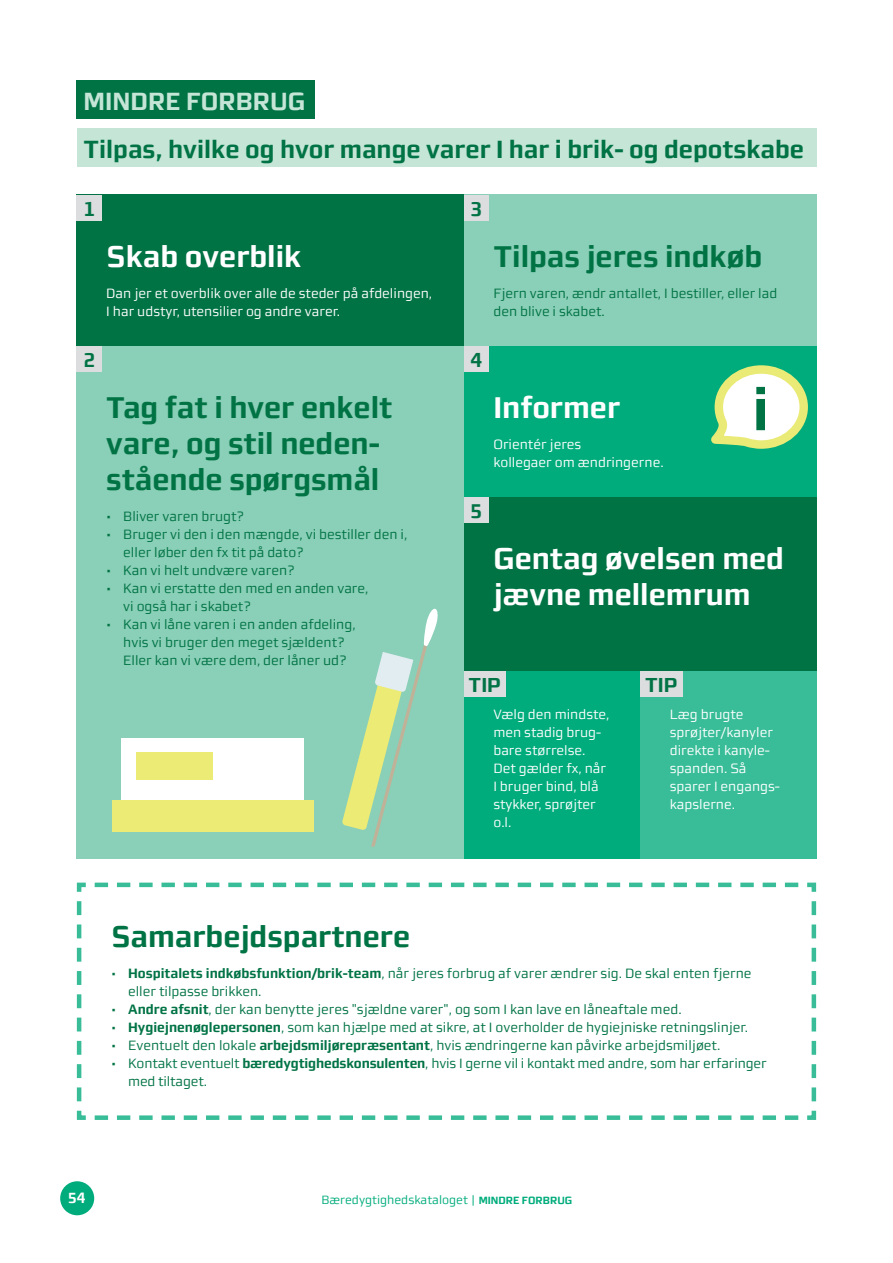
<style>
.page{position:relative;width:893px;height:1263px;background:#fff}
.page>*{position:absolute;margin:0;border:0;box-sizing:border-box;transform-origin:0 0}
.t1{font:700 59.1px "midtsans";color:#007345}
.t2{font:700 30px/36px "midtsans";color:#007345}
.t3{font:700 30px/36px "midtsans";color:#fff}
.t4{font:700 24.9px "midtsans";color:#007345}
.t5{font:700 24.9px "midtsans";color:#c5e5d7}
.t6{font:700 20.25px "midtsans";color:#007345}
.t7{font:700 15px "midtsans";color:#fff}
.t8{font:13.5px/18px "midtsans";color:#007345}
.t9{font:13.5px/18px "midtsans";color:#fff}
.t10{font:12px "midtsans";color:#00ac7c}
.s1{font-weight:700}
.s2{font-weight:700;font-size:10.5px}
</style>
<div class="page">
<div style="left:60px;top:1181px;width:34px;height:34px;background:#00ac7c;border-radius:50%"></div>
<hr style="left:892px;top:0;width:1px;height:1152px;background:#c5e5d7">
<svg style="left:76px;top:882px;width:741px;height:238px"></svg>
<div style="left:464px;top:346px;width:352px;height:151px;background:#00ac7c"></div>
<div style="left:464px;top:346px;width:25px;height:25px;background:#dcdddf"></div>
<div style="left:464px;top:497px;width:352px;height:174px;background:#007345"></div>
<div style="left:464px;top:497px;width:25px;height:25px;background:#dcdddf"></div>
<div style="left:464px;top:671px;width:176px;height:187px;background:#00ac7c"></div>
<div style="left:464px;top:671px;width:42px;height:26px;background:#dcdddf"></div>
<div style="left:640px;top:671px;width:176px;height:187px;background:#38bd98"></div>
<div style="left:640px;top:671px;width:43px;height:26px;background:#dcdddf"></div>
<svg style="left:711px;top:365px;width:97px;height:84px"></svg>
<div style="left:464px;top:195px;width:352px;height:151px;background:#8acfb7"></div>
<div style="left:464px;top:195px;width:25px;height:25px;background:#dcdddf"></div>
<div style="left:77px;top:195px;width:387px;height:151px;background:#007345"></div>
<div style="left:77px;top:195px;width:25px;height:25px;background:#dcdddf"></div>
<div style="left:77px;top:346px;width:387px;height:512px;background:#8acfb7"></div>
<div style="left:77px;top:346px;width:25px;height:25px;background:#dcdddf"></div>
<div style="left:122px;top:738px;width:182px;height:62px;background:#fff"></div>
<div style="left:113px;top:800px;width:201px;height:32px;background:#ebeb76"></div>
<div style="left:136px;top:752px;width:77px;height:27px;background:#ebeb76"></div>
<svg style="left:342px;top:608px;width:96px;height:239px"></svg>
<div style="left:77px;top:81px;width:238px;height:38px;background:#007345"></div>
<div style="left:77px;top:129px;width:739px;height:38px;background:#c5e5d7"></div>
<h3 class="t5" style="left:84px;top:87px;width:223px">MINDRE FORBRUG</h3>
<h3 class="t4" style="left:84px;top:135px;width:722px">Tilpas, hvilke og hvor mange varer I har i brik- og depotskabe</h3>
<h3 class="t6" style="left:83px;top:197px;width:13px">1</h3>
<h2 class="t3" style="left:106px;top:239px;width:197px">Skab overblik</h2>
<p class="t9" style="left:106px;top:284px;width:327px">Dan jer et overblik over alle de steder på afdelingen,<br>I har udstyr, utensilier og andre varer.</p>
<h3 class="t6" style="left:83px;top:348px;width:13px">2</h3>
<h2 class="t2" style="left:106px;top:390px;width:288px">Tag fat i hver enkelt vare, og stil neden&shy;stående spørgsmål</h2>
<p class="t8" style="left:106px;top:507px;width:139px">• Bliver varen brugt?</p>
<p class="t8" style="left:123px;top:525px;width:286px;text-indent:-17px">• Bruger vi den i den mængde, vi bestiller den i, eller løber den fx tit på dato?</p>
<p class="t8" style="left:106px;top:561px;width:190px">• Kan vi helt undvære varen?</p>
<p class="t8" style="left:123px;top:579px;width:247px;text-indent:-17px">• Kan vi erstatte den med en anden vare, vi også har i skabet?</p>
<p class="t8" style="left:106px;top:615px;width:251px;text-align:center">• Kan vi låne varen i en anden afdeling, hvis vi bruger den meget sjældent?<br>Eller kan vi være dem, der låner ud?</p>
<h3 class="t6" style="left:471px;top:197px;width:13px">3</h3>
<h2 class="t2" style="left:493px;top:239px;width:270px">Tilpas jeres indkøb</h2>
<p class="t8" style="left:493px;top:284px;width:285px">Fjern varen, ændr antallet, I bestiller, eller lad den blive i skabet.</p>
<h3 class="t6" style="left:471px;top:348px;width:13px">4</h3>
<h2 class="t3" style="left:493px;top:390px;width:128px">Informer</h2>
<p class="t9" style="left:493px;top:435px;width:172px">Orientér jeres<br>kollegaer om ændringerne.</p>
<h1 class="t1" style="left:752px;top:375px;width:18px">i</h1>
<h3 class="t6" style="left:471px;top:499px;width:13px">5</h3>
<h2 class="t3" style="left:493px;top:541px;width:292px">Gentag øvelsen med jævne mellemrum</h2>
<h3 class="t6" style="left:469px;top:673px;width:34px">TIP</h3>
<p class="t9" style="left:493px;top:705px;width:118px">Vælg den mindste, men stadig brug&shy;bare størrelse.<br>Det gælder fx, når<br>I bruger bind, blå stykker, sprøjter o.l.</p>
<h3 class="t6" style="left:645px;top:673px;width:34px">TIP</h3>
<p class="t9" style="left:670px;top:705px;width:112px">Læg brugte sprøjter/kanyler direkte i kanyle&shy;spanden. Så sparer I engangs&shy;kapslerne.</p>
<h2 class="t2" style="left:111px;top:918px;width:301px">Samarbejdspartnere</h2>
<p class="t8" style="left:128px;top:964px;width:625px;text-indent:-17px">• <span class="s1">Hospitalets indkøbsfunktion/brik-team</span>, når jeres forbrug af varer ændrer sig. De skal enten fjerne eller tilpasse brikken.</p>
<p class="t8" style="left:111px;top:1000px;width:572px">• <span class="s1">Andre afsnit</span>, der kan benytte jeres "sjældne varer", og som I kan lave en låneaftale med.</p>
<p class="t8" style="left:111px;top:1018px;width:638px">• <span class="s1">Hygiejnenøglepersonen</span>, som kan hjælpe med at sikre, at I overholder de hygiejniske retningslinjer.</p>
<p class="t8" style="left:111px;top:1036px;width:611px">• Eventuelt den lokale <span class="s1">arbejdsmiljørepræsentant</span>, hvis ændringerne kan påvirke arbejdsmiljøet.</p>
<p class="t8" style="left:128px;top:1054px;width:640px;text-indent:-17px">• Kontakt eventuelt <span class="s1">bæredygtighedskonsulenten</span>, hvis I gerne vil i kontakt med andre, som har erfaringer med tiltaget.</p>
<p class="t7" style="left:68px;top:1189px;width:19px">54</p>
<p class="t10" style="left:321px;top:1193px;width:252px">Bæredygtighedskataloget | <span class="s2">MINDRE FORBRUG</span></p>
</div>
